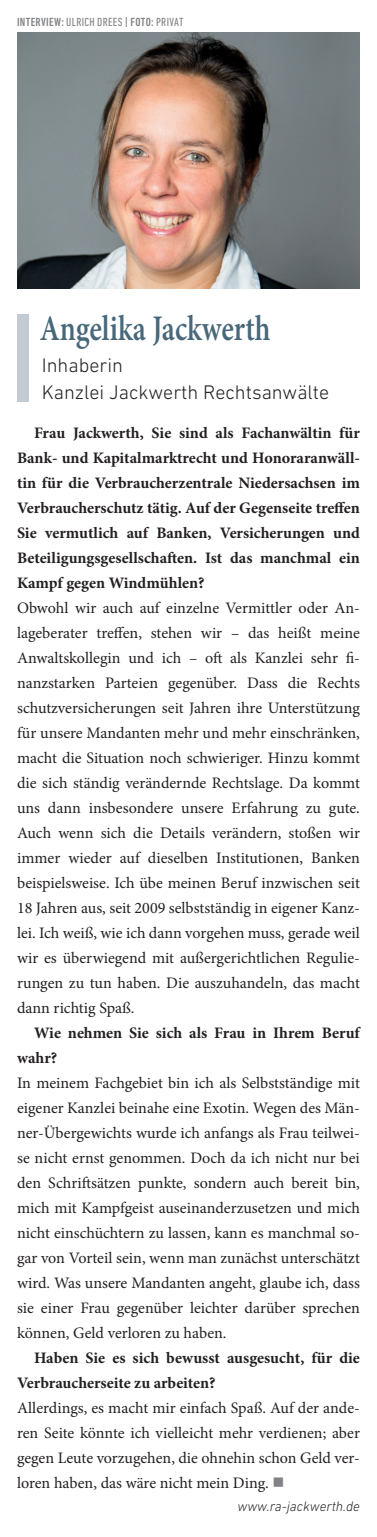
<style>
.page{position:relative;width:377px;height:1537px;background:#fff}
.page>*{position:absolute;margin:0;border:0;box-sizing:border-box;transform-origin:0 0}
.t1{font:600 36px "Minion Pro";letter-spacing:-.005em;color:#47687a;scale:.8 1}
.t2{font:300 20px/27px "DIN Next LT Pro";color:#231f20}
.t3{font:16px/25px "Minion Pro";color:#231f20;text-align:justify}
.t4{font:700 16px/25px "Minion Pro";color:#231f20}
.t5{font:italic 300 14px "DIN Next LT Pro";color:#231f20}
.t6{font:condensed 12px "DIN Next LT Pro";letter-spacing:.03em;color:#808285}
.s1{font-weight:500}
.s2{color:#808285}
</style>
<div class="page">
<img style="left:17px;top:33px;width:342px;height:255px">
<div style="left:17px;top:315px;width:11px;height:87px;background:#c2cbd4"></div>
<p class="t6" style="left:17px;top:15px;width:168px"><span class="s1">INTERVIEW:</span> ULRICH DREES <span class="s1">| FOTO:</span> PRIVAT</p>
<h1 class="t1" style="left:40px;top:303px;width:289px">Angelika Jackwerth</h1>
<p class="t2" style="left:42px;top:352px;width:288px">Inhaberin<br>Kanzlei Jackwerth Rechtsanwälte</p>
<p class="t4" style="left:17px;top:420px;width:344px;text-align:justify;text-indent:17px">Frau Jackwerth, Sie sind als Fachanwältin für Bank- und Kapitalmarktrecht und Honoraranwäll&shy;tin für die Verbraucherzentrale Niedersachsen im Verbraucherschutz tätig. Auf der Gegenseite treffen Sie vermutlich auf Banken, Versicherungen und Beteiligungsgesellschaften. Ist das manchmal ein Kampf gegen Windmühlen?</p>
<p class="t3" style="left:17px;top:595px;width:344px">Obwohl wir auch auf einzelne Vermittler oder An&shy;lageberater treffen, stehen wir – das heißt meine Anwaltskollegin und ich – oft als Kanzlei sehr fi&shy;nanzstarken Parteien gegenüber. Dass die Rechts schutzversicherungen seit Jahren ihre Unterstützung für unsere Mandanten mehr und mehr einschränken, macht die Situation noch schwieriger. Hinzu kommt die sich ständig verändernde Rechtslage. Da kommt uns dann insbesondere unsere Erfahrung zu gute.<br>Auch wenn sich die Details verändern, stoßen wir immer wieder auf dieselben Institutionen, Banken beispielsweise. Ich übe meinen Beruf inzwischen seit 18 Jahren aus, seit 2009 selbstständig in eigener Kanz&shy;lei. Ich weiß, wie ich dann vorgehen muss, gerade weil wir es überwiegend mit außergerichtlichen Regulie&shy;rungen zu tun haben. Die auszuhandeln, das macht dann richtig Spaß.</p>
<p class="t4" style="left:17px;top:1020px;width:344px;text-indent:17px">Wie nehmen Sie sich als Frau in Ihrem Beruf wahr?</p>
<p class="t3" style="left:17px;top:1070px;width:344px">In meinem Fachgebiet bin ich als Selbstständige mit eigener Kanzlei beinahe eine Exotin. Wegen des Män&shy;ner-Übergewichts wurde ich anfangs als Frau teilwei&shy;se nicht ernst genommen. Doch da ich nicht nur bei den Schriftsätzen punkte, sondern auch bereit bin, mich mit Kampfgeist auseinanderzusetzen und mich nicht einschüchtern zu lassen, kann es manchmal so&shy;gar von Vorteil sein, wenn man zunächst unterschätzt wird. Was unsere Mandanten angeht, glaube ich, dass sie einer Frau gegenüber leichter darüber sprechen können, Geld verloren zu haben.</p>
<p class="t4" style="left:17px;top:1345px;width:344px;text-indent:17px">Haben Sie es sich bewusst ausgesucht, für die<br>Verbraucherseite zu arbeiten?</p>
<p class="t3" style="left:17px;top:1395px;width:344px">Allerdings, es macht mir einfach Spaß. Auf der ande&shy;ren Seite könnte ich vielleicht mehr verdienen; aber gegen Leute vorzugehen, die ohnehin schon Geld ver&shy;loren haben, das wäre nicht mein Ding. <span class="s2">■</span></p>
<p class="t5" style="left:237px;top:1498px;width:124px">www.ra-jackwerth.de</p>
</div>
